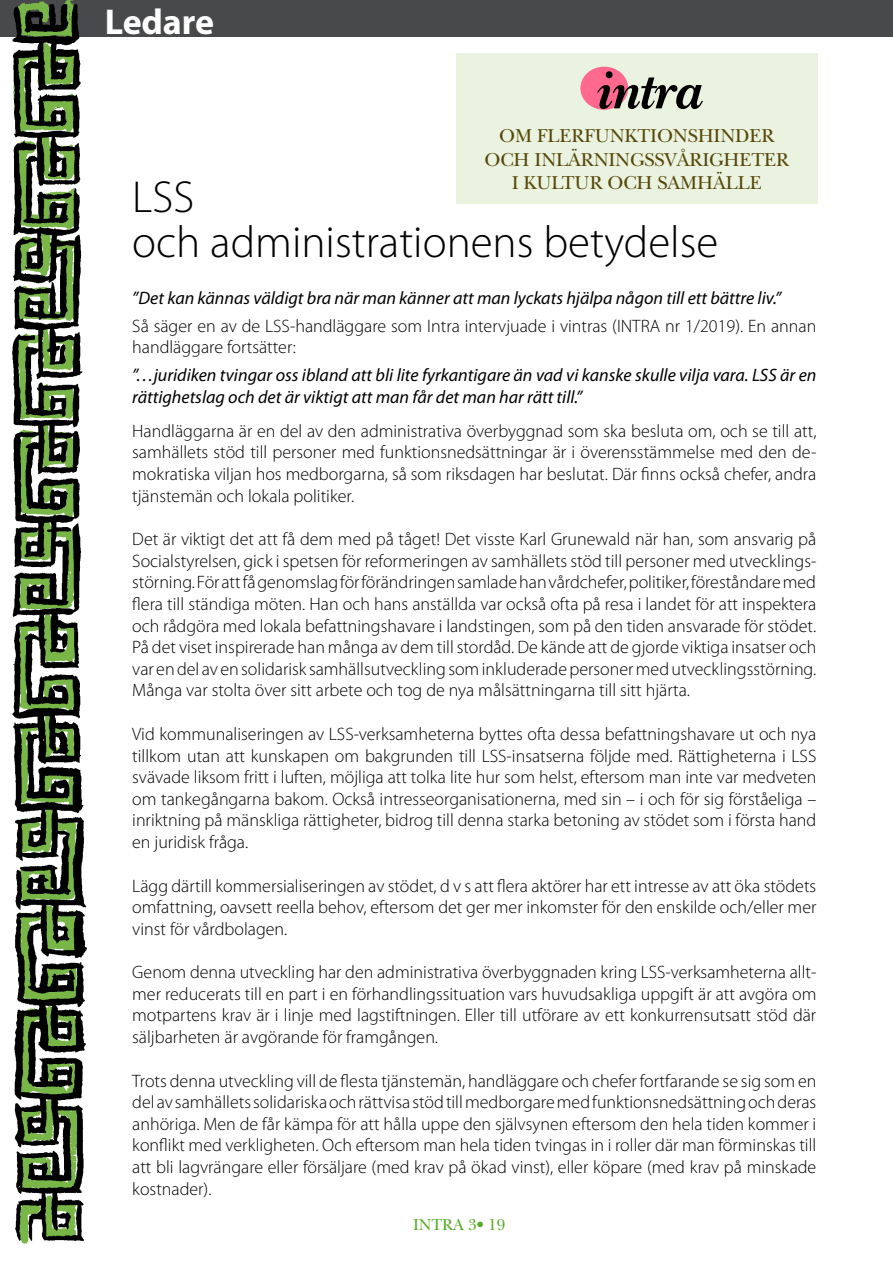
<style>
.page{position:relative;width:893px;height:1263px;background:#fff}
.page>*{position:absolute;margin:0;border:0;box-sizing:border-box;transform-origin:0 0}
.t1{font:italic 700 54.3px "New Baskerville";letter-spacing:-.005em;color:#000}
.t2{font:300 45px/45.2px "Myriad Pro";color:#000}
.t3{font:700 36px "Myriad Pro";letter-spacing:-.005em;color:#fff}
.t4{font:19.5px/23.4px "New Baskerville";letter-spacing:-.005em;color:#58480a;text-align:center}
.t5{font:300 18px/21.6px "Myriad Pro";color:#000;text-align:justify}
.t6{font:italic 18px/21.6px "Myriad Pro";color:#000}
.t7{font:16.5px "New Baskerville";letter-spacing:-.005em;color:#57ab27}
</style>
<div class="page">
<div style="left:0;top:0;width:893px;height:36px;background:#48494b"></div>
<img style="left:1px;top:0;width:86px;height:1244px">
<div style="left:456px;top:53px;width:361px;height:150px;background:#eaf3e0"></div>
<div style="left:580px;top:67px;width:48px;height:43px;background:#ff6990;border-radius:50%"></div>
<h3 class="t3" style="left:105px;top:-2px;width:111px">Ledare</h3>
<h1 class="t1" style="left:595px;top:60px;width:108px">intra</h1>
<p class="t4" style="left:485px;top:125px;width:306px">OM FLERFUNKTIONSHINDER<br>OCH INLÄRNINGSSVÅRIGHETER<br>I KULTUR OCH SAMHÄLLE</p>
<h2 class="t2" style="left:132px;top:174px;width:588px">LSS<br>och administrationens betydelse</h2>
<p class="t6" style="left:132px;top:287px;width:650px">”Det kan kännas väldigt bra när man känner att man lyckats hjälpa någon till ett bättre liv.”</p>
<p class="t5" style="left:132px;top:315px;width:686px">Så säger en av de LSS-handläggare som Intra intervjuade i vintras (INTRA nr 1/2019). En annan handläggare fortsätter:</p>
<p class="t6" style="left:132px;top:364px;width:686px">”…juridiken tvingar oss ibland att bli lite fyrkantigare än vad vi kanske skulle vilja vara. LSS är en rättighetslag och det är viktigt att man får det man har rätt till.”</p>
<p class="t5" style="left:132px;top:420px;width:686px">Handläggarna är en del av den administrativa överbyggnad som ska besluta om, och se till att, samhällets stöd till personer med funktionsnedsättningar är i överensstämmelse med den de&shy;mokratiska viljan hos medborgarna, så som riksdagen har beslutat. Där finns också chefer, andra tjänstemän och lokala politiker.</p>
<p class="t5" style="left:132px;top:528px;width:686px">Det är viktigt det att få dem med på tåget! Det visste Karl Grunewald när han, som ansvarig på Socialstyrelsen, gick i spetsen för reformeringen av samhällets stöd till personer med utvecklings&shy;störning. För att få genomslag för förändringen samlade han vårdchefer, politiker, föreståndare med flera till ständiga möten. Han och hans anställda var också ofta på resa i landet för att inspektera och rådgöra med lokala befattningshavare i landstingen, som på den tiden ansvarade för stödet.<br>På det viset inspirerade han många av dem till stordåd. De kände att de gjorde viktiga insatser och var en del av en solidarisk samhällsutveckling som inkluderade personer med utvecklingsstörning.<br>Många var stolta över sitt arbete och tog de nya målsättningarna till sitt hjärta.</p>
<p class="t5" style="left:132px;top:723px;width:686px">Vid kommunaliseringen av LSS-verksamheterna byttes ofta dessa befattningshavare ut och nya tillkom utan att kunskapen om bakgrunden till LSS-insatserna följde med. Rättigheterna i LSS svävade liksom fritt i luften, möjliga att tolka lite hur som helst, eftersom man inte var medveten om tankegångarna bakom. Också intresseorganisationerna, med sin – i och för sig förståeliga – inriktning på mänskliga rättigheter, bidrog till denna starka betoning av stödet som i första hand en juridisk fråga.</p>
<p class="t5" style="left:132px;top:874px;width:686px">Lägg därtill kommersialiseringen av stödet, d v s att flera aktörer har ett intresse av att öka stödets omfattning, oavsett reella behov, eftersom det ger mer inkomster för den enskilde och/eller mer vinst för vårdbolagen.</p>
<p class="t5" style="left:132px;top:961px;width:686px">Genom denna utveckling har den administrativa överbyggnaden kring LSS-verksamheterna allt&shy;mer reducerats till en part i en förhandlingssituation vars huvudsakliga uppgift är att avgöra om motpartens krav är i linje med lagstiftningen. Eller till utförare av ett konkurrensutsatt stöd där säljbarheten är avgörande för framgången.</p>
<p class="t5" style="left:132px;top:1069px;width:686px">Trots denna utveckling vill de flesta tjänstemän, handläggare och chefer fortfarande se sig som en del av samhällets solidariska och rättvisa stöd till medborgare med funktionsnedsättning och deras anhöriga. Men de får kämpa för att hålla uppe den självsynen eftersom den hela tiden kommer i konflikt med verkligheten. Och eftersom man hela tiden tvingas in i roller där man förminskas till att bli lagvrängare eller försäljare (med krav på ökad vinst), eller köpare (med krav på minskade kostnader).</p>
<p class="t7" style="left:413px;top:1215px;width:94px">INTRA 3• 19</p>
</div>
